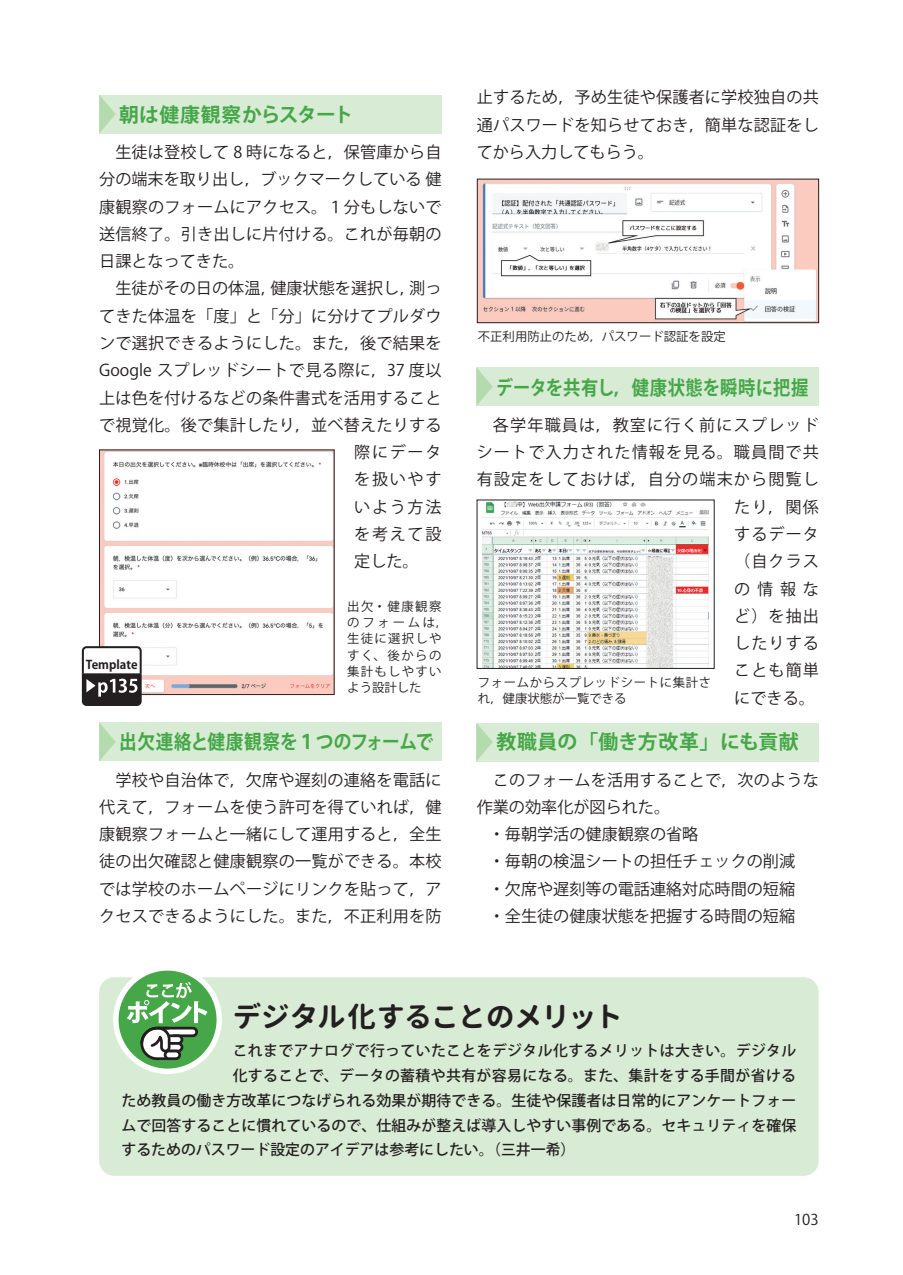
<style>
.page{position:relative;width:903px;height:1275px;background:#fff}
.page>*{position:absolute;margin:0;border:0;box-sizing:border-box;transform-origin:0 0}
.t1{font:700 28.53px "Gen Jyuu Gothic";letter-spacing:-.04em;color:#231f20}
.t2{font:700 19.78px "Koz Go Pr 6 N";letter-spacing:.01em;color:#45a748}
.t3{font:700 19.78px "Koz Go Pr 6 N";letter-spacing:.01em;color:#45a748;scale:.87 1}
.t4{font:700 19.78px "Koz Go Pr 6 N";letter-spacing:.01em;color:#45a748;scale:.89 1}
.t5{font:16.1px/27.3px "Koz Go Pr 6 N";letter-spacing:.01em;color:#231f20;text-align:justify}
.t6{font:16.1px/27.3px "Koz Go Pr 6 N";letter-spacing:.07em;color:#231f20;text-align:right}
.t7{font:500 14.88px "Koz Go Pr 6 N";letter-spacing:.01em;color:#231f20}
.t8{font:14.88px "Koz Go Pr 6 N";color:#231f20}
.t9{font:12.42px/16.1px "Koz Go Pr 6 N";letter-spacing:.1em;color:#231f20}
.t10{font:12.42px/16.1px "Koz Go Pr 6 N";letter-spacing:.05em;color:#231f20}
.t11{font:12.42px "Koz Go Pr 6 N";color:#231f20}
.t12{font:700 12.08px "Koz Go Pr 6 N";color:#231f20}
</style>
<div class="page">
<div style="left:476px;top:367px;width:343px;height:39px;background:#d8ebd4"></div>
<svg style="left:476px;top:368px;width:17px;height:38px"></svg>
<div style="left:476px;top:723px;width:343px;height:38px;background:#d8ebd4"></div>
<svg style="left:476px;top:723px;width:17px;height:38px"></svg>
<div style="left:99px;top:95px;width:343px;height:38px;background:#d8ebd4"></div>
<svg style="left:99px;top:95px;width:17px;height:38px"></svg>
<div style="left:99px;top:723px;width:343px;height:38px;background:#d8ebd4"></div>
<svg style="left:99px;top:723px;width:17px;height:38px"></svg>
<div style="left:99px;top:977px;width:720px;height:199px;background:#d8ebd4;border-radius:15px"></div>
<svg style="left:116px;top:968px;width:103px;height:103px;background:#6eba70"></svg>
<div style="left:113px;top:965px;width:109px;height:109px;border:5px solid #fff;border-radius:50%"></div>
<svg style="left:127px;top:982px;width:80px;height:79px;background:#76b177"></svg>
<img style="left:101px;top:452px;width:231px;height:241px">
<div style="left:99px;top:450px;width:235px;height:245px;border:1px solid #231f20"></div>
<img style="left:479px;top:181px;width:338px;height:140px">
<div style="left:477px;top:179px;width:342px;height:144px;border:1px solid #231f20"></div>
<img style="left:482px;top:502px;width:227px;height:165px">
<svg style="left:81px;top:645px;width:62px;height:61px"></svg>
<p class="t2" style="left:119px;top:103px;width:236px">朝は健康観察からスタート</p>
<p class="t5" style="left:99px;top:139px;width:344px;text-indent:16px">生徒は登校して 8 時になると，保管庫から自分の端末を取り出し，ブックマークしている 健康観察のフォームにアクセス。１分もしないで送信終了。引き出しに片付ける。これが毎朝の日課となってきた。</p>
<p class="t5" style="left:115px;top:275px;width:328px">生徒がその日の体温，健康状態を選択し，測っ</p>
<p class="t5" style="left:99px;top:303px;width:344px">てきた体温を「度」と「分」に分けてプルダウ</p>
<p class="t5" style="left:99px;top:330px;width:344px">ンで選択できるようにした。また，後で結果を</p>
<p class="t5" style="left:99px;top:357px;width:344px">Google スプレッドシートで見る際に，37 度以</p>
<p class="t5" style="left:99px;top:384px;width:344px">上は色を付けるなどの条件書式を活用すること</p>
<p class="t5" style="left:99px;top:412px;width:344px">で視覚化。後で集計したり，並べ替えたりする</p>
<p class="t5" style="left:354px;top:439px;width:89px">際にデータ</p>
<p class="t5" style="left:354px;top:466px;width:89px">を扱いやす</p>
<p class="t5" style="left:354px;top:493px;width:89px">いよう方法</p>
<p class="t5" style="left:354px;top:521px;width:89px">を考えて設</p>
<p class="t5" style="left:354px;top:548px;width:66px">定した。</p>
<p class="t12" style="left:86px;top:658px;width:53px">Template</p>
<p class="t9" style="left:347px;top:599px;width:102px">出欠・健康観察のフォームは，生徒に選択しやすく、後からの集計もしやすいよう設計した</p>
<p class="t4" style="left:119px;top:731px;width:355px">出欠連絡と健康観察を１つのフォームで</p>
<p class="t5" style="left:99px;top:766px;width:344px;text-indent:16px">学校や自治体で，欠席や遅刻の連絡を電話に代えて，フォームを使う許可を得ていれば，健康観察フォームと一緒にして運用すると，全生徒の出欠確認と健康観察の一覧ができる。本校では学校のホームページにリンクを貼って，アクセスできるようにした。また，不正利用を防</p>
<p class="t5" style="left:477px;top:84px;width:344px">止するため，予め生徒や保護者に学校独自の共通パスワードを知らせておき，簡単な認証をしてから入力してもらう。</p>
<p class="t11" style="left:478px;top:330px;width:250px">不正利用防止のため，パスワード認証を設定</p>
<p class="t3" style="left:496px;top:376px;width:361px">データを共有し，健康状態を瞬時に把握</p>
<p class="t6" style="left:477px;top:412px;width:344px">各学年職員は，教室に行く前にスプレッドシートで入力された情報を見る。職員間で共有設定をしておけば，自分の端末から閲覧したり，関係<br>するデータ<br>（自クラス<br>の情報な<br>ど）を抽出<br>したりする<br>ことも簡単<br>にできる。</p>
<p class="t2" style="left:496px;top:731px;width:304px">教職員の「働き方改革」にも貢献</p>
<p class="t5" style="left:493px;top:766px;width:328px">このフォームを活用することで，次のような</p>
<p class="t5" style="left:477px;top:794px;width:195px">作業の効率化が図られた。</p>
<p class="t5" style="left:489px;top:821px;width:211px">・毎朝学活の健康観察の省略</p>
<p class="t5" style="left:489px;top:848px;width:308px">・毎朝の検温シートの担任チェックの削減</p>
<p class="t5" style="left:489px;top:875px;width:308px">・欠席や遅刻等の電話連絡対応時間の短縮</p>
<p class="t5" style="left:489px;top:903px;width:308px">・全生徒の健康状態を把握する時間の短縮</p>
<p class="t10" style="left:478px;top:675px;width:235px">フォームからスプレッドシートに集計され，健康状態が一覧できる</p>
<h1 class="t1" style="left:233px;top:995px;width:392px">デジタル化することのメリット</h1>
<p class="t7" style="left:233px;top:1042px;width:565px">これまでアナログで行っていたことをデジタル化するメリットは大きい。デジタル</p>
<p class="t7" style="left:233px;top:1067px;width:565px">化することで、データの蓄積や共有が容易になる。また、集計をする手間が省ける</p>
<p class="t7" style="left:122px;top:1092px;width:676px">ため教員の働き方改革につなげられる効果が期待できる。生徒や保護者は日常的にアンケートフォー</p>
<p class="t7" style="left:122px;top:1117px;width:676px">ムで回答することに慣れているので、仕組みが整えば導入しやすい事例である。セキュリティを確保</p>
<p class="t7" style="left:122px;top:1141px;width:455px">するためのパスワード設定のアイデアは参考にしたい。（三井一希）</p>
<p class="t8" style="left:794px;top:1211px;width:26px">103</p>
</div>
